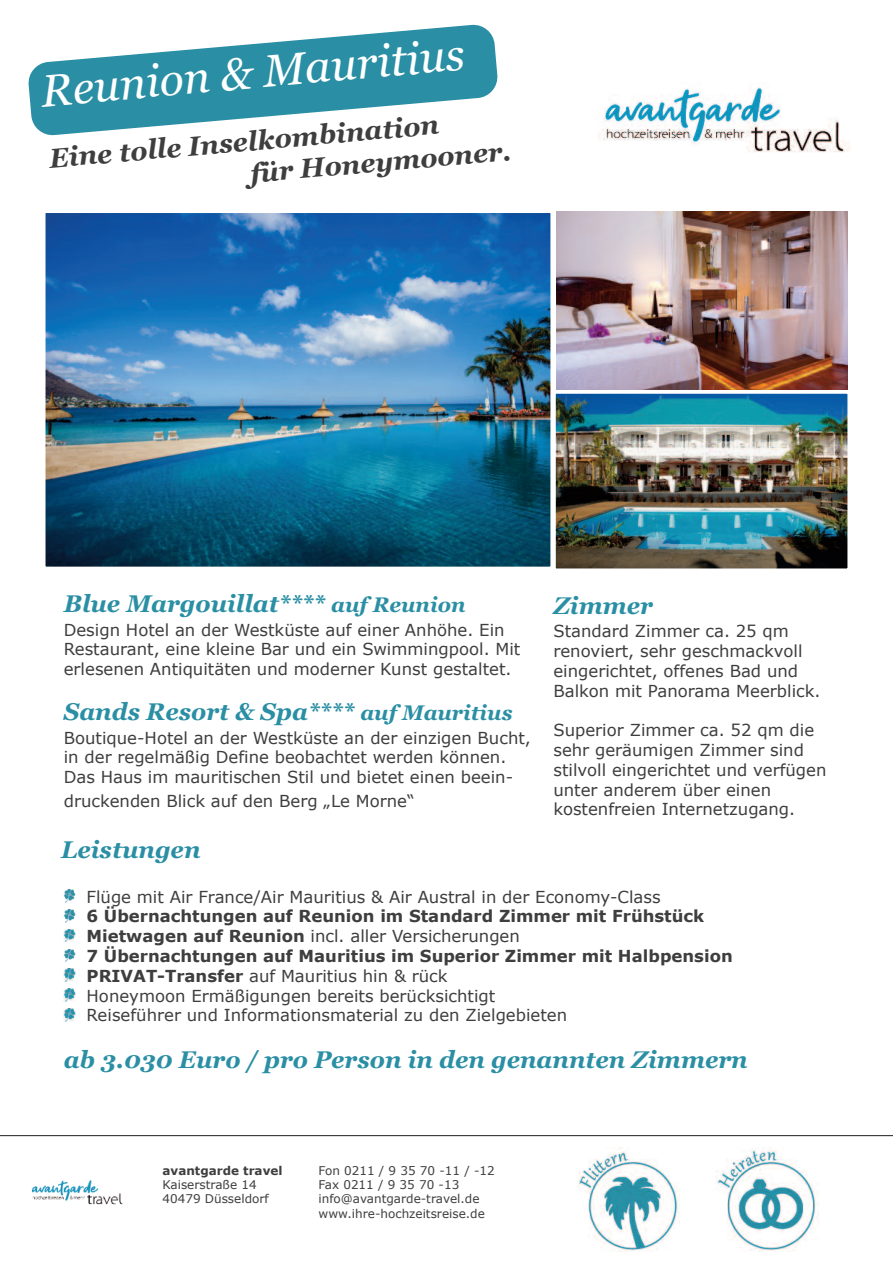
<style>
.page{position:relative;width:893px;height:1263px;background:#fff}
.page>*{position:absolute;margin:0;border:0;box-sizing:border-box;transform-origin:0 0}
.t1{font:italic 45px "Georgia";color:#fff}
.t2{font:italic 700 27px/32.4px "Georgia";color:#3e3e3f}
.t3{font:italic 700 24px "Georgia";color:#2a8fa4}
.t4{font:16.5px/19.8px "Verdana";color:#3e3e3f}
.t5{font:700 16.5px/19.8px "Verdana";color:#3e3e3f}
.t6{font:12px/14.4px "Verdana";color:#3e3e3f}
.t7{font:700 12px "Verdana";color:#3e3e3f}
.s1{font-size:21px}
.s2{font-weight:400}
</style>
<div class="page">
<img style="left:599px;top:87px;width:251px;height:66px">
<img style="left:47px;top:214px;width:502px;height:352px">
<div style="left:43px;top:210px;width:510px;height:360px;border:3px solid #fff"></div>
<img style="left:557px;top:395px;width:289px;height:172px">
<div style="left:553px;top:391px;width:297px;height:180px;border:3px solid #fff"></div>
<img style="left:31px;top:1180px;width:92px;height:25px">
<hr style="left:0;top:1135px;width:893px;height:1px;background:#231f20">
<svg style="left:28px;top:24px;width:470px;height:112px;fill:#2a8fa4"></svg>
<svg style="left:63px;top:889px;width:13px;height:13px"></svg>
<svg style="left:63px;top:909px;width:13px;height:13px"></svg>
<svg style="left:63px;top:929px;width:13px;height:13px"></svg>
<svg style="left:63px;top:949px;width:13px;height:13px"></svg>
<svg style="left:63px;top:969px;width:13px;height:12px"></svg>
<svg style="left:63px;top:988px;width:13px;height:13px"></svg>
<svg style="left:63px;top:1008px;width:13px;height:13px"></svg>
<img style="left:577px;top:1148px;width:101px;height:103px">
<img style="left:715px;top:1148px;width:104px;height:103px">
<img style="left:556px;top:211px;width:292px;height:179px">
<h1 class="t1" style="left:39px;top:65px;width:426px;rotate:-5deg">Reunion &amp; Mauritius</h1>
<h2 class="t2" style="left:246px;top:125px;width:263px;text-indent:-199px;rotate:-5deg">Eine tolle Inselkombination<br>für Honeymooner.</h2>
<h3 class="t3" style="left:64px;top:590px;width:403px">Blue Margouillat**** <span class="s1">auf Reunion</span></h3>
<p class="t4" style="left:64px;top:619px;width:458px">Design Hotel an der Westküste auf einer Anhöhe. Ein<br>Restaurant, eine kleine Bar und ein Swimmingpool. Mit erlesenen Antiquitäten und moderner Kunst gestaltet.</p>
<h3 class="t3" style="left:64px;top:698px;width:450px">Sands Resort &amp; Spa**** <span class="s1">auf Mauritius</span></h3>
<p class="t4" style="left:64px;top:727px;width:469px">Boutique-Hotel an der Westküste an der einzigen Bucht, in der regelmäßig Define beobachtet werden können.<br>Das Haus im mauritischen Stil und bietet einen beein-</p>
<p class="t4" style="left:64px;top:790px;width:352px">druckenden Blick auf den Berg „Le Morne“</p>
<h3 class="t3" style="left:553px;top:591px;width:101px">Zimmer</h3>
<p class="t4" style="left:553px;top:621px;width:269px">Standard Zimmer ca. 25 qm renoviert, sehr geschmackvoll eingerichtet, offenes Bad und<br>Balkon mit Panorama Meerblick.</p>
<p class="t4" style="left:553px;top:720px;width:275px">Superior Zimmer ca. 52 qm die sehr geräumigen Zimmer sind stilvoll eingerichtet und verfügen unter anderem über einen kostenfreien Internetzugang.</p>
<h3 class="t3" style="left:61px;top:835px;width:141px">Leistungen</h3>
<p class="t4" style="left:87px;top:886px;width:576px">Flüge mit Air France/Air Mauritius &amp; Air Austral in der Economy-Class</p>
<p class="t5" style="left:87px;top:906px;width:648px">6 Übernachtungen auf Reunion im Standard Zimmer mit Frühstück Mietwagen auf Reunion <span class="s2">incl. aller Versicherungen<br></span>7 Übernachtungen auf Mauritius im Superior Zimmer mit Halbpension PRIVAT-Transfer <span class="s2">auf Mauritius hin &amp; rück<br>Honeymoon Ermäßigungen bereits berücksichtigt<br>Reiseführer und Informationsmaterial zu den Zielgebieten</span></p>
<h3 class="t3" style="left:64px;top:1046px;width:685px">ab 3.030 Euro / pro Person in den genannten Zimmern</h3>
<p class="t7" style="left:163px;top:1162px;width:122px">avantgarde travel</p>
<p class="t6" style="left:163px;top:1177px;width:108px">Kaiserstraße 14<br>40479 Düsseldorf</p>
<p class="t6" style="left:319px;top:1162px;width:178px">Fon 0211 / 9 35 70 -11 / -12<br>Fax 0211 / 9 35 70 -13 info@avantgarde-travel.de www.ihre-hochzeitsreise.de</p>
</div>
